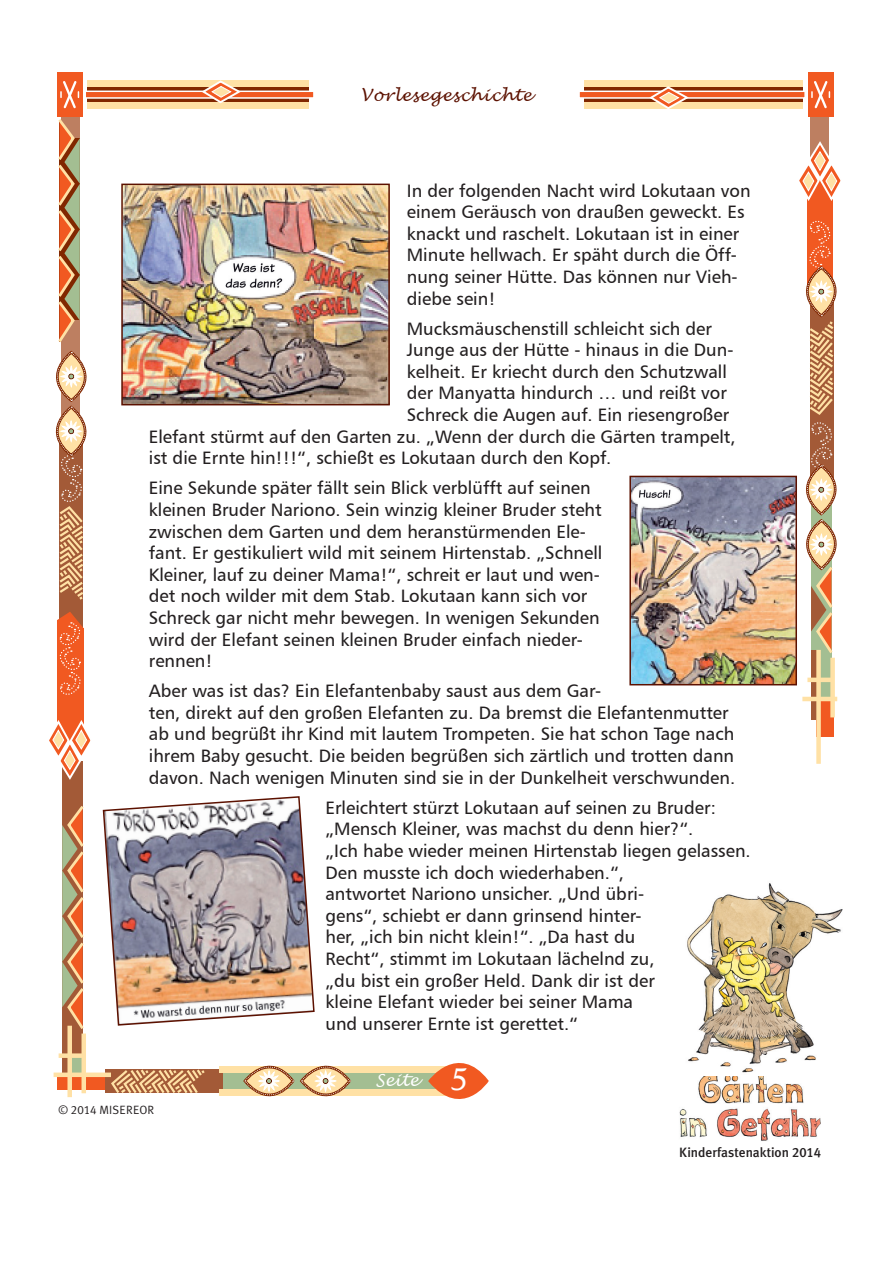
<style>
.page{position:relative;width:893px;height:1263px;background:#fff}
.page>*{position:absolute;margin:0;border:0;box-sizing:border-box;transform-origin:0 0}
.t1{font:18px/21.6px "Humanist 777 BT Roman B";color:#231f20}
.t2{font:italic 16.5px "Lucida Handwriting";letter-spacing:.04em;color:#5c1100}
.t3{font:italic 16.5px "Lucida Handwriting";color:#fff}
.t4{font:500 13.5px "Meta Plus";color:#231f20}
.t5{font:12px "Meta Plus Normal";letter-spacing:.015em;color:#231f20}
.s1{font-family:"Meta Plus Normal Caps"}
.s2{font-size:29.85px}
.s3{font-family:"Meta Plus Medium Caps";font-weight:400}
</style>
<div class="page">
<div style="left:807px;top:180px;width:26px;height:113px;background:#f15921"></div>
<div style="left:62px;top:761px;width:20px;height:292px;background:#a35a37"></div>
<div style="left:811px;top:504px;width:20px;height:174px;background:#a3be92"></div>
<div style="left:60px;top:430px;width:23px;height:208px;background:#a35a37"></div>
<div style="left:105px;top:1069px;width:159px;height:24px;background:#a35a37"></div>
<div style="left:57px;top:628px;width:26px;height:112px;background:#f15921"></div>
<svg style="left:87px;top:87px;width:221px;height:16px"></svg>
<div style="left:224px;top:1071px;width:221px;height:19px;background:#a3be92"></div>
<svg style="left:585px;top:87px;width:218px;height:16px"></svg>
<svg style="left:86px;top:91px;width:228px;height:8px"></svg>
<svg style="left:579px;top:91px;width:226px;height:8px"></svg>
<div style="left:87px;top:80px;width:221px;height:7px;background:#ffe1a5"></div>
<div style="left:219px;top:1066px;width:229px;height:7px;background:#ffe1a5"></div>
<div style="left:585px;top:80px;width:218px;height:7px;background:#ffe1a5"></div>
<div style="left:87px;top:103px;width:221px;height:6px;background:#ffe1a5"></div>
<div style="left:220px;top:1089px;width:228px;height:6px;background:#ffe1a5"></div>
<div style="left:585px;top:103px;width:218px;height:6px;background:#ffe1a5"></div>
<div style="left:811px;top:111px;width:18px;height:49px;background:#bd7f61"></div>
<div style="left:57px;top:72px;width:25px;height:45px;background:#f15921"></div>
<div style="left:808px;top:72px;width:25px;height:45px;background:#f15921"></div>
<svg style="left:241px;top:1065px;width:111px;height:32px"></svg>
<svg style="left:62px;top:803px;width:22px;height:229px"></svg>
<svg style="left:60px;top:81px;width:19px;height:28px"></svg>
<svg style="left:811px;top:81px;width:19px;height:28px"></svg>
<svg style="left:111px;top:1069px;width:94px;height:24px"></svg>
<svg style="left:49px;top:719px;width:42px;height:63px"></svg>
<svg style="left:790px;top:220px;width:47px;height:436px"></svg>
<svg style="left:799px;top:139px;width:42px;height:62px"></svg>
<svg style="left:200px;top:80px;width:42px;height:24px"></svg>
<svg style="left:647px;top:86px;width:42px;height:23px"></svg>
<div style="left:70px;top:1056px;width:12px;height:19px;background:#a3be92"></div>
<div style="left:819px;top:680px;width:12px;height:19px;background:#a3be92"></div>
<div style="left:57px;top:1075px;width:48px;height:14px;background:#f15921"></div>
<div style="left:816px;top:699px;width:17px;height:38px;background:#f15921"></div>
<div style="left:62px;top:1026px;width:5px;height:49px;background:#a35a37"></div>
<div style="left:811px;top:650px;width:5px;height:69px;background:#a35a37"></div>
<div style="left:67px;top:1026px;width:5px;height:71px;background:#ffe1a5"></div>
<div style="left:816px;top:650px;width:5px;height:114px;background:#ffe1a5"></div>
<hr style="left:82px;top:1033px;width:4px;height:60px;background:#ffe1a5">
<div style="left:830px;top:658px;width:5px;height:59px;background:#ffe1a5"></div>
<div style="left:59px;top:1053px;width:24px;height:5px;background:#ffe1a5"></div>
<hr style="left:807px;top:678px;width:25px;height:4px;background:#ffe1a5">
<div style="left:54px;top:1072px;width:57px;height:5px;background:#ffe1a5"></div>
<hr style="left:802px;top:697px;width:35px;height:4px;background:#ffe1a5">
<svg style="left:55px;top:116px;width:32px;height:486px"></svg>
<svg style="left:57px;top:610px;width:27px;height:87px"></svg>
<svg style="left:426px;top:1063px;width:63px;height:36px"></svg>
<img style="left:698px;top:1076px;width:106px;height:28px">
<img style="left:679px;top:1108px;width:142px;height:33px">
<img style="left:687px;top:883px;width:156px;height:190px">
<img style="left:124px;top:187px;width:263px;height:215px">
<div style="left:121px;top:184px;width:269px;height:221px;border:2px solid #5c1100"></div>
<img style="left:102px;top:796px;width:213px;height:230px">
<img style="left:632px;top:479px;width:162px;height:203px">
<div style="left:629px;top:476px;width:168px;height:209px;border:2px solid #5c1100"></div>
<p class="t2" style="left:361px;top:85px;width:172px">Vorlesegeschichte</p>
<p class="t1" style="left:407px;top:179px;width:345px">In der folgenden Nacht wird Lokutaan von einem Geräusch von draußen geweckt. Es knackt und raschelt. Lokutaan ist in einer Minute hellwach. Er späht durch die Öff&shy;nung seiner Hütte. Das können nur Vieh&shy;diebe sein!</p>
<p class="t1" style="left:407px;top:317px;width:307px">Mucksmäuschenstill schleicht sich der</p>
<p class="t1" style="left:407px;top:339px;width:328px">Junge aus der Hütte - hinaus in die Dun-</p>
<p class="t1" style="left:407px;top:360px;width:321px">kelheit. Er kriecht durch den Schutzwall</p>
<p class="t1" style="left:407px;top:382px;width:322px">der Manyatta hindurch … und reißt vor</p>
<p class="t1" style="left:407px;top:404px;width:324px">Schreck die Augen auf. Ein riesengroßer</p>
<p class="t1" style="left:149px;top:425px;width:588px">Elefant stürmt auf den Garten zu. „Wenn der durch die Gärten trampelt,</p>
<p class="t1" style="left:149px;top:447px;width:464px">ist die Ernte hin!!!“, schießt es Lokutaan durch den Kopf.</p>
<p class="t1" style="left:149px;top:477px;width:455px">Eine Sekunde später fällt sein Blick verblüfft auf seinen kleinen Bruder Nariono. Sein winzig kleiner Bruder steht zwischen dem Garten und dem heranstürmenden Ele&shy;fant. Er gestikuliert wild mit seinem Hirtenstab. „Schnell Kleiner, lauf zu deiner Mama!“, schreit er laut und wen&shy;det noch wilder mit dem Stab. Lokutaan kann sich vor Schreck gar nicht mehr bewegen. In wenigen Sekunden wird der Elefant seinen kleinen Bruder einfach nieder&shy;rennen!</p>
<p class="t1" style="left:149px;top:680px;width:588px">Aber was ist das? Ein Elefantenbaby saust aus dem Gar-<br>ten, direkt auf den großen Elefanten zu. Da bremst die Elefantenmutter ab und begrüßt ihr Kind mit lautem Trompeten. Sie hat schon Tage nach ihrem Baby gesucht. Die beiden begrüßen sich zärtlich und trotten dann davon. Nach wenigen Minuten sind sie in der Dunkelheit verschwunden.</p>
<p class="t1" style="left:325px;top:796px;width:427px">Erleichtert stürzt Lokutaan auf seinen zu Bruder: „Mensch Kleiner, was machst du denn hier?“.<br>„Ich habe wieder meinen Hirtenstab liegen gelassen.<br>Den musste ich doch wiederhaben.“,<br>antwortet Nariono unsicher. „Und übri-<br>gens“, schiebt er dann grinsend hinter-<br>her, „ich bin nicht klein!“. „Da hast du<br>Recht“, stimmt im Lokutaan lächelnd zu,<br>„du bist ein großer Held. Dank dir ist der<br>kleine Elefant wieder bei seiner Mama<br>und unserer Ernte ist gerettet.“</p>
<p class="t5" style="left:59px;top:1102px;width:97px">© <span class="s1">2014</span> MISEREOR</p>
<p class="t3" style="left:376px;top:1070px;width:93px">Seite <span class="s2">5</span></p>
<p class="t4" style="left:679px;top:1144px;width:143px">Kinderfastenaktion <span class="s3">2014</span></p>
</div>
